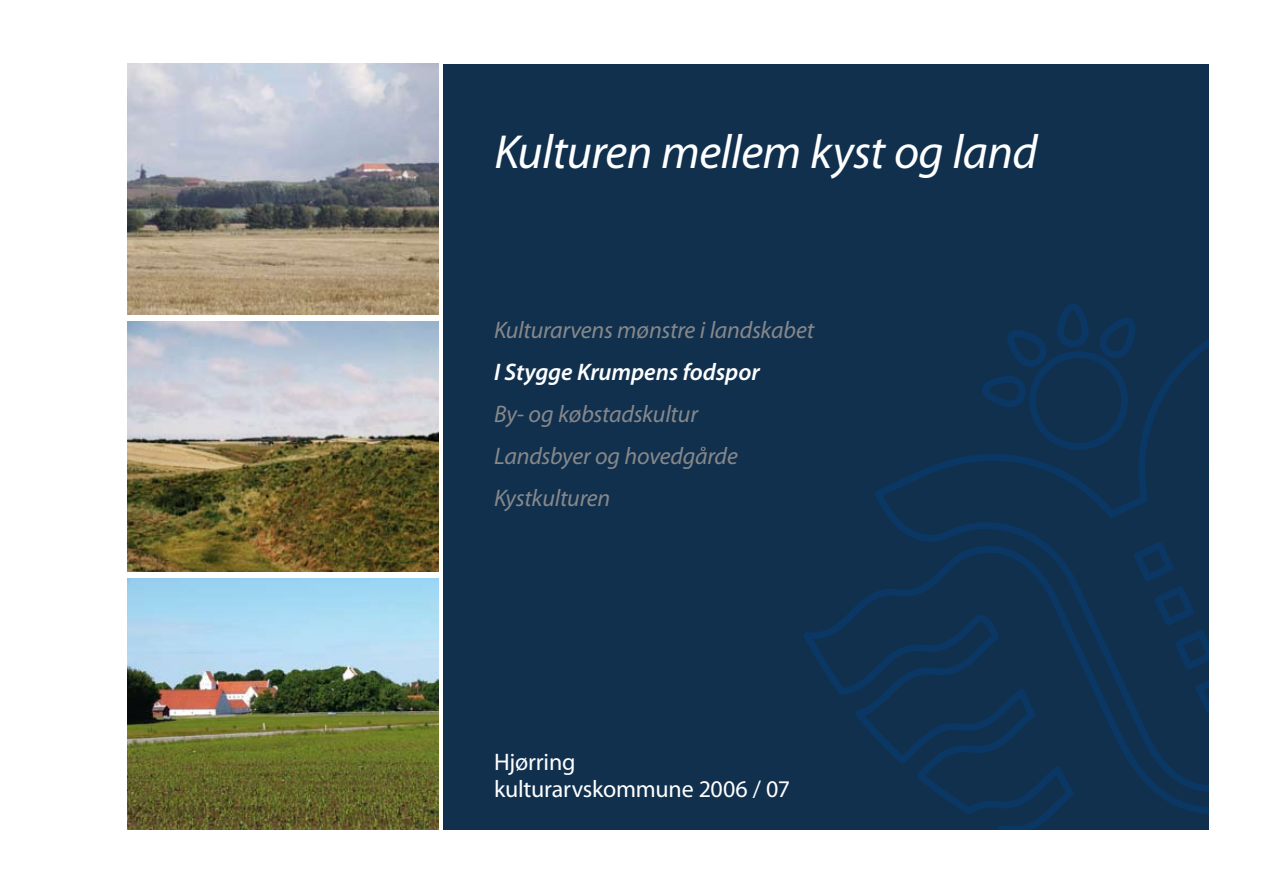
<style>
.page{position:relative;width:1263px;height:893px;background:#fff}
.page>*{position:absolute;margin:0;border:0;box-sizing:border-box;transform-origin:0 0}
.t1{font:italic 48px "Myriad Pro";letter-spacing:-.01em;color:#fff}
.t2{font:italic 24px/42px "Myriad Pro";letter-spacing:-.01em;color:#878889}
.t3{font:24px/27px "Myriad Pro";letter-spacing:-.01em;color:#fff}
.t4{font:italic 600 24px "Myriad Pro";letter-spacing:-.005em;color:#fff}
</style>
<div class="page">
<div style="left:443px;top:64px;width:766px;height:765px;background:#10304e"></div>
<img style="left:128px;top:578px;width:310px;height:251px">
<img style="left:128px;top:321px;width:310px;height:251px">
<img style="left:128px;top:64px;width:310px;height:251px">
<svg style="left:804px;top:593px;width:405px;height:236px"></svg>
<svg style="left:874px;top:304px;width:335px;height:493px"></svg>
<svg style="left:1134px;top:542px;width:75px;height:172px"></svg>
<h1 class="t1" style="left:494px;top:122px;width:545px">Kulturen mellem kyst og land</h1>
<p class="t2" style="left:494px;top:308px;width:322px">Kulturarvens mønstre i landskabet</p>
<p class="t4" style="left:494px;top:356px;width:267px">I Stygge Krumpens fodspor</p>
<p class="t2" style="left:494px;top:392px;width:245px">By- og købstadskultur<br>Landsbyer og hovedgårde<br>Kystkulturen</p>
<p class="t3" style="left:494px;top:748px;width:297px">Hjørring<br>kulturarvskommune 2006 / 07</p>
</div>
